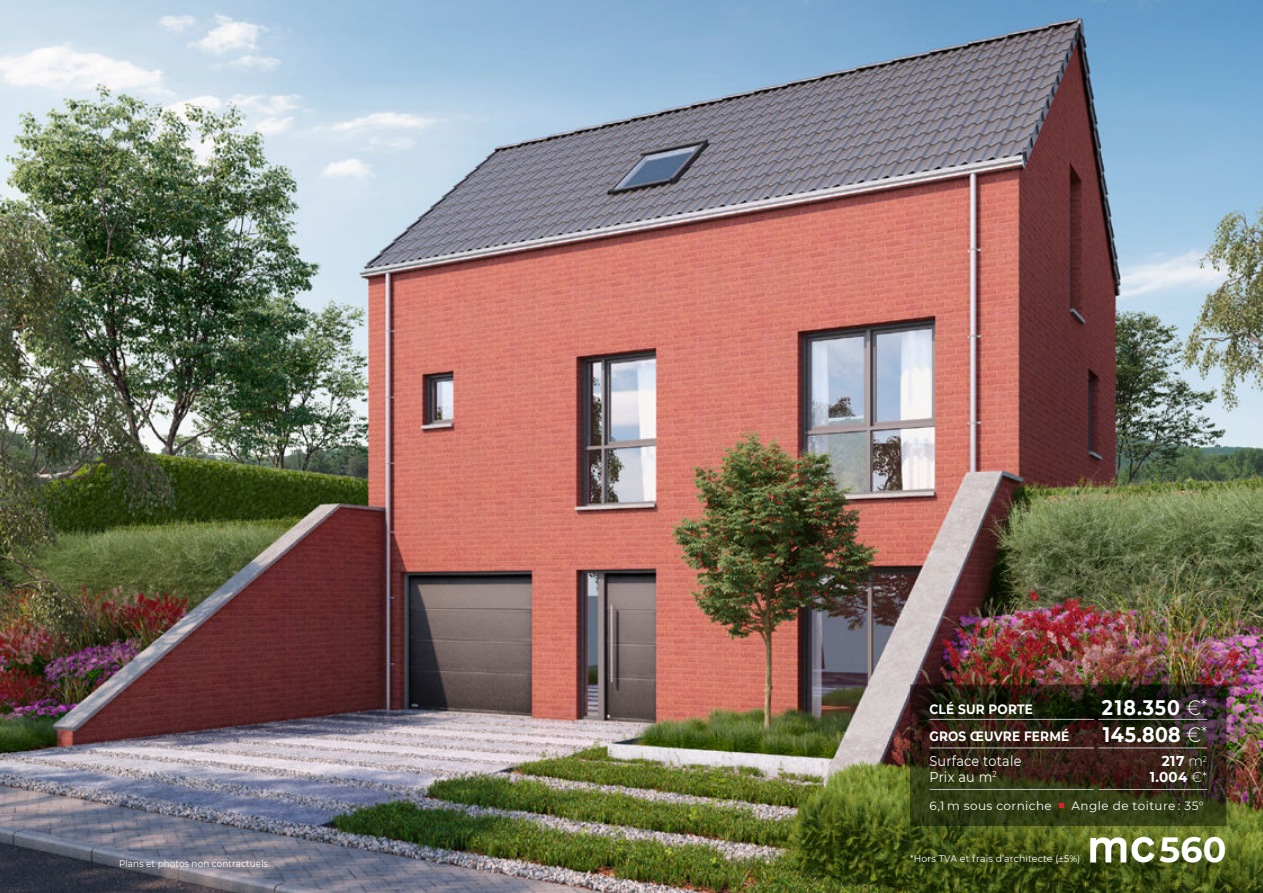
<style>
.page{position:relative;width:1263px;height:893px;background:#fff}
.page>*{position:absolute;margin:0;border:0;box-sizing:border-box;transform-origin:0 0}
.t1{font:700 34.95px "Montserrat";color:#fff}
.t2{font:700 21px/27px "Montserrat";letter-spacing:.045em;color:#fff;scale:.9 1}
.t3{font:14.25px/15.9px "Montserrat";letter-spacing:.02em;color:#fff;scale:.9 1}
.t4{font:700 14.25px/15.9px "Montserrat";letter-spacing:.03em;color:#fff;text-align:right;scale:.95 1}
.t5{font:700 13.5px/27px "Montserrat";letter-spacing:.015em;color:#fff;scale:.9 1}
.t6{font:12px "Montserrat";letter-spacing:.035em;color:#fff}
.t7{font:9.75px "Montserrat";letter-spacing:.015em;color:#fff;scale:.95 1}
.t8{font:9.75px "Montserrat";letter-spacing:.015em;color:#fff;scale:.9 1}
.s1{font-weight:300}
.s2{font-weight:300;font-size:18px}
</style>
<div class="page">
<img style="left:0;top:0;width:1263px;height:893px">
<svg style="left:1090px;top:840px;width:64px;height:22px"></svg>
<div style="left:904px;top:669px;width:345px;height:171px;background:#000;opacity:.16"></div>
<svg style="left:910px;top:684px;width:316px;height:142px;background:#302b18"></svg>
<p class="t5" style="left:929px;top:696px;width:157px">CLÉ SUR PORTE<br>GROS ŒUVRE FERMÉ</p>
<p class="t3" style="left:929px;top:754px;width:104px">Surface totale<br>Prix au m<sup>2</sup></p>
<h2 class="t2" style="left:1102px;top:695px;width:119px">218.350 <span class="s1">€</span><span class="s2">*<br></span>145.808 <span class="s1">€</span><span class="s2">*</span></h2>
<p class="t4" style="left:1150px;top:753px;width:62px">217 <span class="s1">m</span><sup>2<br></sup>1.004 <span class="s1">€*</span></p>
<p class="t6" style="left:929px;top:797px;width:124px">6,1 m sous corniche</p>
<p class="t6" style="left:1071px;top:797px;width:134px">Angle de toiture : 35°</p>
<p class="t8" style="left:119px;top:859px;width:169px">Plans et photos non contractuels.</p>
<p class="t7" style="left:910px;top:855px;width:181px">*Hors TVA et frais d’architecte (±5%)</p>
<h1 class="t1" style="left:1159px;top:825px;width:68px">560</h1>
</div>
